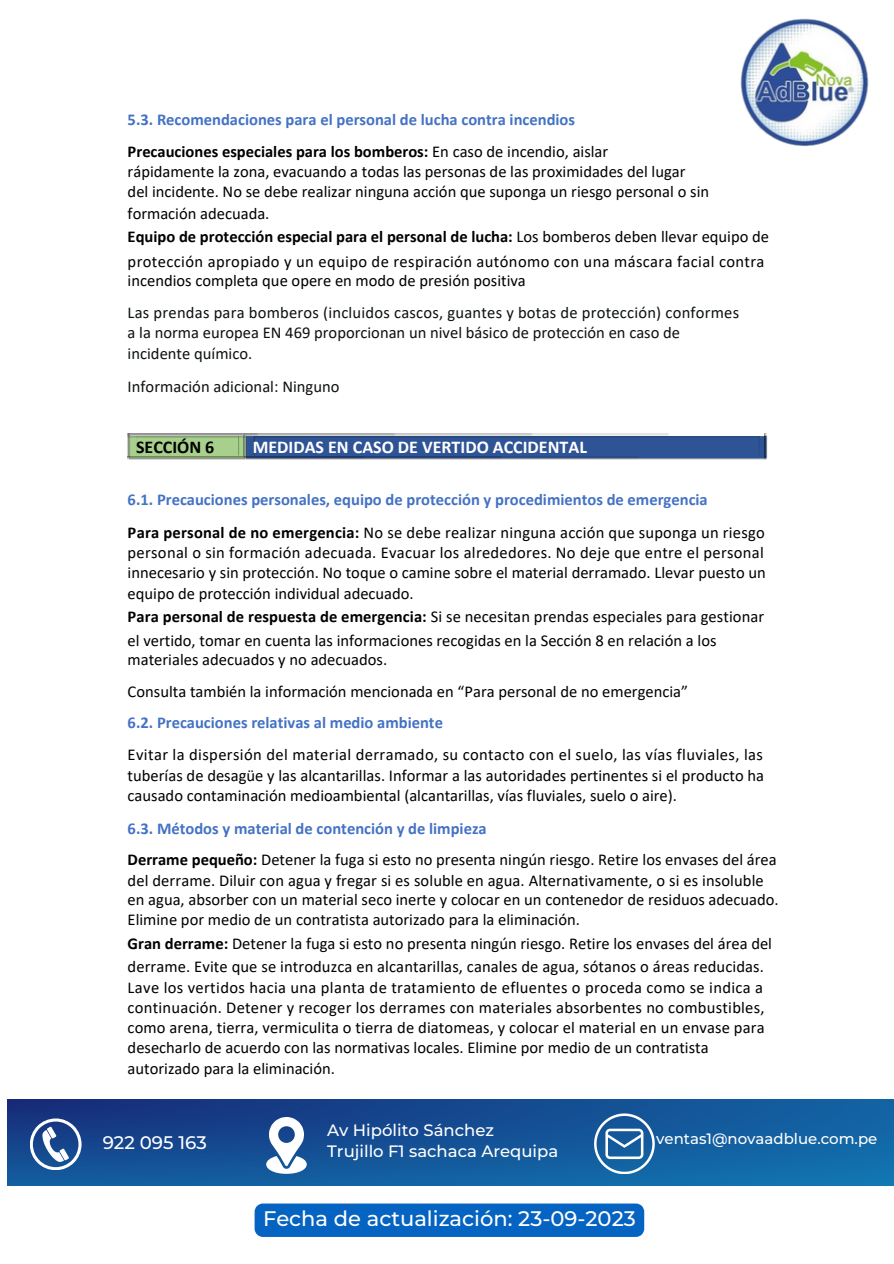
<style>
.page{position:relative;width:894px;height:1264px;background:#fff}
.page>*{position:absolute;margin:0;border:0;box-sizing:border-box;transform-origin:0 0}
.t1{font:500 21px "Montserrat";color:#fff}
.t2{font:500 18.15px "Montserrat";color:#fff}
.t3{font:700 18px "Calibri";color:#fff}
.t4{font:700 18px "Calibri";color:#000}
.t5{font:16.5px/20.2px "Calibri";color:#000}
.t6{font:700 16.5px/31.5px "Calibri";color:#4472c4}
.t7{font:16.5px/31.5px "Calibri";color:#0c110f}
.t8{font:16.5px/24.8px "Calibri";letter-spacing:.025em;color:#000}
.t9{font:16.5px "Calibri";letter-spacing:.02em;color:#000}
.t10{font:500 16.5px/21.3px "Montserrat";color:#fff}
.t11{font:500 15px "Montserrat";color:#fff}
.s1{color:#000}
.s2{font-weight:400;color:#000}
.s3{font-weight:700}
.s4{font-weight:700;color:#4472c4}
</style>
<div class="page">
<img style="left:130px;top:437px;width:634px;height:22px">
<div style="left:136px;top:437px;width:103px;height:19px;background:#a8d08d"></div>
<div style="left:253px;top:437px;width:506px;height:21px;background:#2f5496"></div>
<img style="left:127px;top:433px;width:116px;height:4px">
<img style="left:244px;top:433px;width:425px;height:4px">
<img style="left:127px;top:435px;width:3px;height:21px">
<img style="left:127px;top:456px;width:116px;height:3px">
<img style="left:243px;top:435px;width:5px;height:21px">
<img style="left:244px;top:456px;width:395px;height:3px">
<img style="left:764px;top:435px;width:3px;height:21px">
<img style="left:740px;top:18px;width:129px;height:129px">
<svg style="left:7px;top:1099px;width:886px;height:87px;background:#135498"></svg>
<svg style="left:266px;top:1116px;width:41px;height:57px"></svg>
<svg style="left:30px;top:1118px;width:51px;height:52px"></svg>
<svg style="left:594px;top:1113px;width:60px;height:61px"></svg>
<div style="left:254px;top:1203px;width:390px;height:33px;background:#0563c1"></div>
<p class="t6" style="left:128px;top:105px;width:482px">5.3. Recomendaciones para el personal de lucha contra incendios<br><span class="s1">Precauciones especiales para los bomberos:</span> <span class="s2">En caso de incendio, aislar</span></p>
<p class="t5" style="left:128px;top:162px;width:583px;line-height:20.9px">rápidamente la zona, evacuando a todas las personas de las proximidades del lugar del incidente. No se debe realizar ninguna acción que suponga un riesgo personal o sin formación adecuada.</p>
<p class="t8" style="left:128px;top:226px;width:642px"><span class="s3">Equipo de protección especial para el personal de lucha:</span> Los bomberos deben llevar equipo de protección apropiado y un equipo de respiración autónomo con una máscara facial contra</p>
<p class="t7" style="left:128px;top:266px;width:613px"><span class="s1">incendios completa que opere en modo de presión positiva<br></span>Las prendas para bomberos (incluidos cascos, guantes y botas de protección) conformes</p>
<p class="t7" style="left:128px;top:323px;width:554px;line-height:21.3px">a la norma europea EN 469 proporcionan un nivel básico de protección en caso de incidente químico.</p>
<p class="t7" style="left:128px;top:372px;width:213px">Información adicional: Ninguno</p>
<p class="t4" style="left:136px;top:440px;width:80px">SECCIÓN 6</p>
<p class="t3" style="left:253px;top:440px;width:335px">MEDIDAS EN CASO DE VERTIDO ACCIDENTAL</p>
<p class="t6" style="left:128px;top:484px;width:638px;line-height:32.7px">6.1. Precauciones personales, equipo de protección y procedimientos de emergencia<br><span class="s1">Para personal de no emergencia:</span> <span class="s2">No se debe realizar ninguna acción que suponga un riesgo</span></p>
<p class="t5" style="left:128px;top:544px;width:639px">personal o sin formación adecuada. Evacuar los alrededores. No deje que entre el personal innecesario y sin protección. No toque o camine sobre el material derramado. Llevar puesto un equipo de protección individual adecuado.</p>
<p class="t5" style="left:128px;top:606px;width:638px;line-height:23.7px"><span class="s3">Para personal de respuesta de emergencia:</span> Si se necesitan prendas especiales para gestionar el vertido, tomar en cuenta las informaciones recogidas en la Sección 8 en relación a los</p>
<p class="t5" style="left:128px;top:645px;width:636px;line-height:31.5px">materiales adecuados y no adecuados.<br>Consulta también la información mencionada en “Para personal de no emergencia”<br><span class="s4">6.2. Precauciones relativas al medio ambiente<br></span>Evitar la dispersión del material derramado, su contacto con el suelo, las vías fluviales, las</p>
<p class="t5" style="left:128px;top:766px;width:637px">tuberías de desagüe y las alcantarillas. Informar a las autoridades pertinentes si el producto ha causado contaminación medioambiental (alcantarillas, vías fluviales, suelo o aire).</p>
<p class="t5" style="left:128px;top:814px;width:650px;line-height:31.5px"><span class="s4">6.3. Métodos y material de contención y de limpieza<br></span><span class="s3">Derrame pequeño:</span> Detener la fuga si esto no presenta ningún riesgo. Retire los envases del área</p>
<p class="t5" style="left:128px;top:871px;width:652px;line-height:19.6px">del derrame. Diluir con agua y fregar si es soluble en agua. Alternativamente, o si es insoluble en agua, absorber con un material seco inerte y colocar en un contenedor de residuos adecuado.<br>Elimine por medio de un contratista autorizado para la eliminación.</p>
<p class="t5" style="left:128px;top:932px;width:645px;line-height:23.7px"><span class="s3">Gran derrame:</span> Detener la fuga si esto no presenta ningún riesgo. Retire los envases del área del derrame. Evite que se introduzca en alcantarillas, canales de agua, sótanos o áreas reducidas.</p>
<p class="t9" style="left:128px;top:980px;width:637px">Lave los vertidos hacia una planta de tratamiento de efluentes o proceda como se indica a</p>
<h2 class="t5" style="left:128px;top:998px;width:638px">continuación. Detener y recoger los derrames con materiales absorbentes no combustibles, como arena, tierra, vermiculita o tierra de diatomeas, y colocar el material en un envase para desecharlo de acuerdo con las normativas locales. Elimine por medio de un contratista autorizado para la eliminación.</h2>
<p class="t2" style="left:103px;top:1130px;width:105px">922 095 163</p>
<h2 class="t10" style="left:327px;top:1119px;width:232px">Av Hipólito Sánchez<br>Trujillo F1 sachaca Arequipa</h2>
<p class="t1" style="left:263px;top:1205px;width:374px">Fecha de actualización: 23-09-2023</p>
<p class="t11" style="left:656px;top:1129px;width:223px">ventas1@novaadblue.com.pe</p>
</div>
